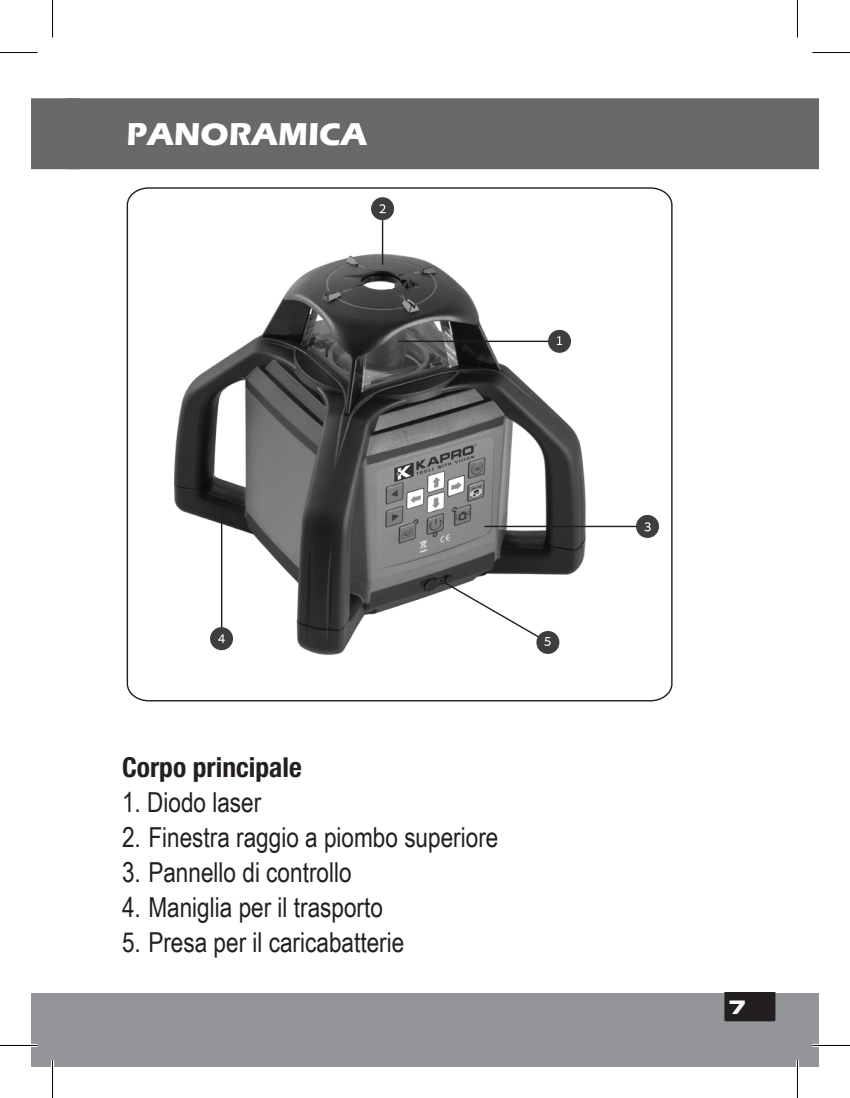
<style>
.page{position:relative;width:850px;height:1098px;background:#fff}
.page>*{position:absolute;margin:0;border:0;box-sizing:border-box;transform-origin:0 0}
.t1{font:700 32.5px "Eras ITC";color:#fff}
.t2{font:27.5px "Arial Narrow";color:#231f20}
.t3{font:700 condensed 27.5px "Helvetica Neue";color:#231f20}
.t4{font:20px "Microgramma D Bold Exte";color:#fff}
</style>
<div class="page">
<div style="left:31px;top:992px;width:787px;height:74px;background:#939598"></div>
<svg style="left:724px;top:992px;width:51px;height:29px"></svg>
<div style="left:31px;top:98px;width:29px;height:71px;background:#69696c"></div>
<div style="left:60px;top:98px;width:758px;height:71px;background:#69696c"></div>
<svg style="left:126px;top:187px;width:547px;height:515px"></svg>
<hr style="left:484px;top:525px;width:168px;height:2px;background:#231f20">
<div style="left:635px;top:515px;width:23px;height:23px;background:#3e3e3f;border-radius:50%"></div>
<svg style="left:644px;top:522px;width:6px;height:9px"></svg>
<hr style="left:398px;top:340px;width:157px;height:2px;background:#231f20">
<div style="left:547px;top:330px;width:23px;height:23px;background:#3e3e3f;border-radius:50%"></div>
<hr style="left:221px;top:513px;width:1px;height:120px;background:#231f20">
<div style="left:210px;top:627px;width:23px;height:23px;background:#3e3e3f;border-radius:50%"></div>
<svg style="left:218px;top:634px;width:7px;height:9px"></svg>
<hr style="left:381px;top:220px;width:2px;height:45px;background:#231f20">
<div style="left:371px;top:197px;width:23px;height:23px;background:#3e3e3f;border-radius:50%"></div>
<svg style="left:557px;top:336px;width:5px;height:9px"></svg>
<svg style="left:379px;top:204px;width:6px;height:9px"></svg>
<svg style="left:437px;top:577px;width:123px;height:78px"></svg>
<hr style="left:0;top:1043px;width:38px;height:3px;background:#fff">
<hr style="left:812px;top:1043px;width:37px;height:3px;background:#fff">
<hr style="left:51px;top:1060px;width:3px;height:37px;background:#fff">
<hr style="left:795px;top:1060px;width:3px;height:37px;background:#fff">
<hr style="left:0;top:52px;width:38px;height:1px;background:#000">
<hr style="left:812px;top:52px;width:37px;height:1px;background:#000">
<hr style="left:0;top:1044px;width:38px;height:1px;background:#000">
<hr style="left:812px;top:1044px;width:37px;height:1px;background:#000">
<hr style="left:52px;top:0;width:1px;height:37px;background:#000">
<hr style="left:52px;top:1060px;width:1px;height:37px;background:#000">
<hr style="left:796px;top:0;width:1px;height:37px;background:#000">
<hr style="left:796px;top:1060px;width:1px;height:37px;background:#000">
<p class="t1" style="left:127px;top:115px;width:242px">PANORAMICA</p>
<p class="t3" style="left:122px;top:750px;width:181px">Corpo principale</p>
<p class="t2" style="left:122px;top:781px;width:141px">1. Diodo laser</p>
<p class="t2" style="left:122px;top:816px;width:377px">2. Finestra raggio a piombo superiore</p>
<p class="t2" style="left:122px;top:851px;width:231px">3. Pannello di controllo</p>
<p class="t2" style="left:122px;top:886px;width:262px">4. Maniglia per il trasporto</p>
<p class="t2" style="left:122px;top:921px;width:283px">5. Presa per il caricabatterie</p>
<p class="t4" style="left:728px;top:993px;width:20px">7</p>
</div>
